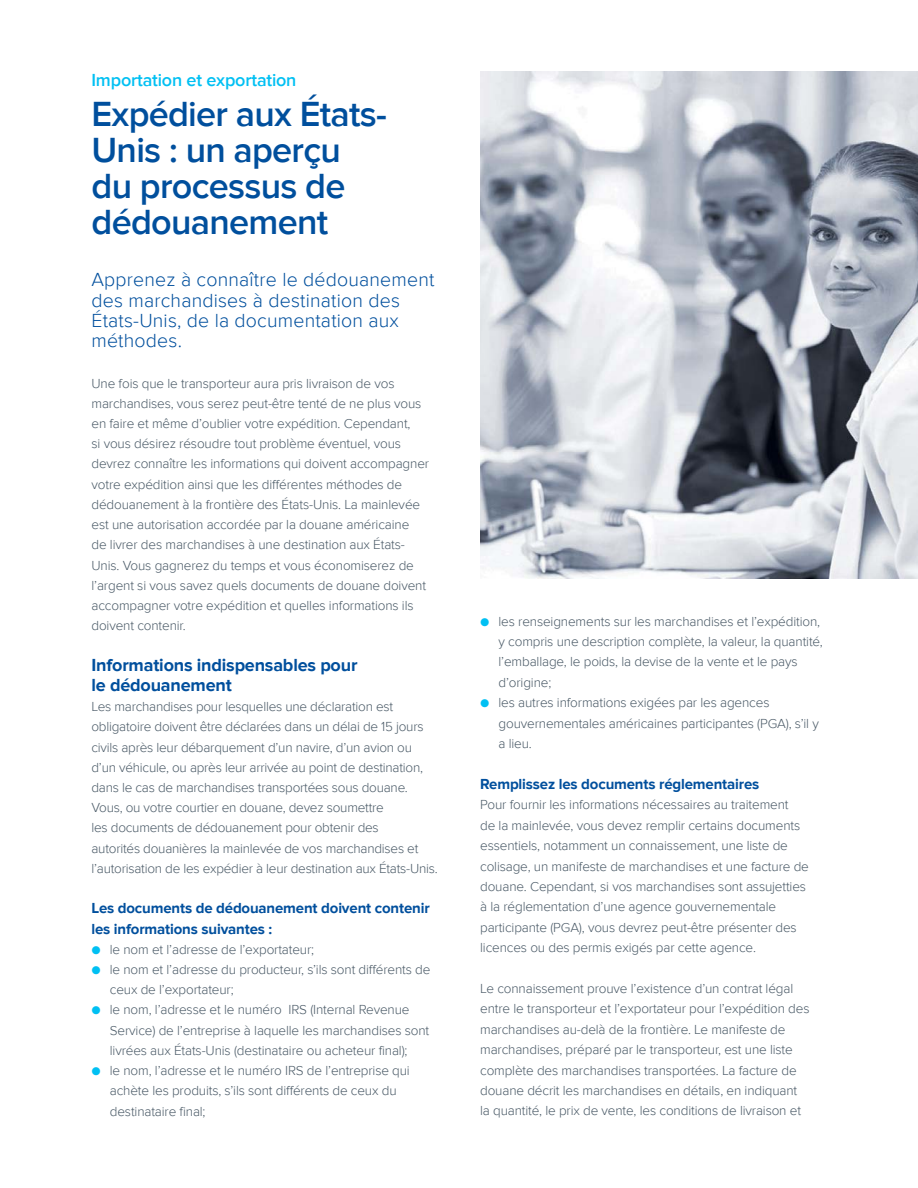
<style>
.page{position:relative;width:918px;height:1188px;background:#fff}
.page>*{position:absolute;margin:0;border:0;box-sizing:border-box;transform-origin:0 0}
.t1{font:600 36px/36px "Proxima Nova";letter-spacing:-.02em;color:#004f9d}
.t2{font:300 19.5px/20.2px "Proxima Nova";letter-spacing:.01em;color:#004f9d}
.t3{font:700 18px/20.2px "Proxima Nova";letter-spacing:-.01em;color:#004f9d}
.t4{font:600 18px "Proxima Nova";letter-spacing:-.01em;color:#00c0f3}
.t5{font:700 15px/20.2px "Proxima Nova";letter-spacing:-.01em;color:#004f9d}
.t6{font:300 13.5px/20.2px "Proxima Nova";letter-spacing:-.01em;color:#485865}
.s1{color:#00c0f3}
</style>
<div class="page">
<img style="left:480px;top:72px;width:438px;height:506px">
<h3 class="t4" style="left:91px;top:70px;width:207px">Importation et exportation</h3>
<h1 class="t1" style="left:91px;top:97px;width:297px">Expédier aux États-<br>Unis : un aperçu du processus de dédouanement</h1>
<h2 class="t2" style="left:91px;top:270px;width:344px">Apprenez à connaître le dédouanement des marchandises à destination des<br>États-Unis, de la documentation aux méthodes.</h2>
<p class="t6" style="left:91px;top:373px;width:339px">Une fois que le transporteur aura pris livraison de vos marchandises, vous serez peut-être tenté de ne plus vous en faire et même d’oublier votre expédition. Cependant,<br>si vous désirez résoudre tout problème éventuel, vous devrez connaître les informations qui doivent accompagner votre expédition ainsi que les différentes méthodes de dédouanement à la frontière des États-Unis. La mainlevée est une autorisation accordée par la douane américaine<br>de livrer des marchandises à une destination aux États-Unis. Vous gagnerez du temps et vous économiserez de l’argent si vous savez quels documents de douane doivent accompagner votre expédition et quelles informations ils doivent contenir.</p>
<h3 class="t3" style="left:91px;top:655px;width:268px">Informations indispensables pour le dédouanement</h3>
<p class="t6" style="left:91px;top:697px;width:348px">Les marchandises pour lesquelles une déclaration est obligatoire doivent être déclarées dans un délai de 15 jours civils après leur débarquement d’un navire, d’un avion ou d’un véhicule, ou après leur arrivée au point de destination, dans le cas de marchandises transportées sous douane.<br>Vous, ou votre courtier en douane, devez soumettre<br>les documents de dédouanement pour obtenir des<br>autorités douanières la mainlevée de vos marchandises et l’autorisation de les expédier à leur destination aux États-Unis.</p>
<p class="t5" style="left:91px;top:899px;width:340px">Les documents de dédouanement doivent contenir les informations suivantes :</p>
<p class="t6" style="left:91px;top:939px;width:224px"><span class="s1">●</span> le nom et l’adresse de l’exportateur;</p>
<p class="t6" style="left:110px;top:960px;width:322px;text-indent:-18px"><span class="s1">●</span> le nom et l’adresse du producteur, s’ils sont différents de ceux de l’exportateur;</p>
<p class="t6" style="left:110px;top:1000px;width:321px;text-indent:-18px"><span class="s1">●</span> le nom, l’adresse et le numéro IRS (Internal Revenue<br>Service) de l’entreprise à laquelle les marchandises sont livrées aux États-Unis (destinataire ou acheteur final);</p>
<p class="t6" style="left:110px;top:1061px;width:301px;text-indent:-18px"><span class="s1">●</span> le nom, l’adresse et le numéro IRS de l’entreprise qui achète les produits, s’ils sont différents de ceux du destinataire final;</p>
<p class="t6" style="left:499px;top:611px;width:326px;text-indent:-18px"><span class="s1">●</span> les renseignements sur les marchandises et l’expédition, y compris une description complète, la valeur, la quantité, l’emballage, le poids, la devise de la vente et le pays d’origine;</p>
<p class="t6" style="left:499px;top:693px;width:322px;text-indent:-18px"><span class="s1">●</span> les autres informations exigées par les agences gouvernementales américaines participantes (PGA), s’il y a lieu.</p>
<p class="t5" style="left:480px;top:774px;width:281px">Remplissez les documents réglementaires</p>
<p class="t6" style="left:480px;top:795px;width:330px">Pour fournir les informations nécessaires au traitement<br>de la mainlevée, vous devez remplir certains documents essentiels, notamment un connaissement, une liste de colisage, un manifeste de marchandises et une facture de douane. Cependant, si vos marchandises sont assujetties à la réglementation d’une agence gouvernementale participante (PGA), vous devrez peut-être présenter des licences ou des permis exigés par cette agence.</p>
<p class="t6" style="left:480px;top:978px;width:331px">Le connaissement prouve l’existence d’un contrat légal entre le transporteur et l’exportateur pour l’expédition des marchandises au-delà de la frontière. Le manifeste de marchandises, préparé par le transporteur, est une liste complète des marchandises transportées. La facture de douane décrit les marchandises en détails, en indiquant la quantité, le prix de vente, les conditions de livraison et</p>
</div>
